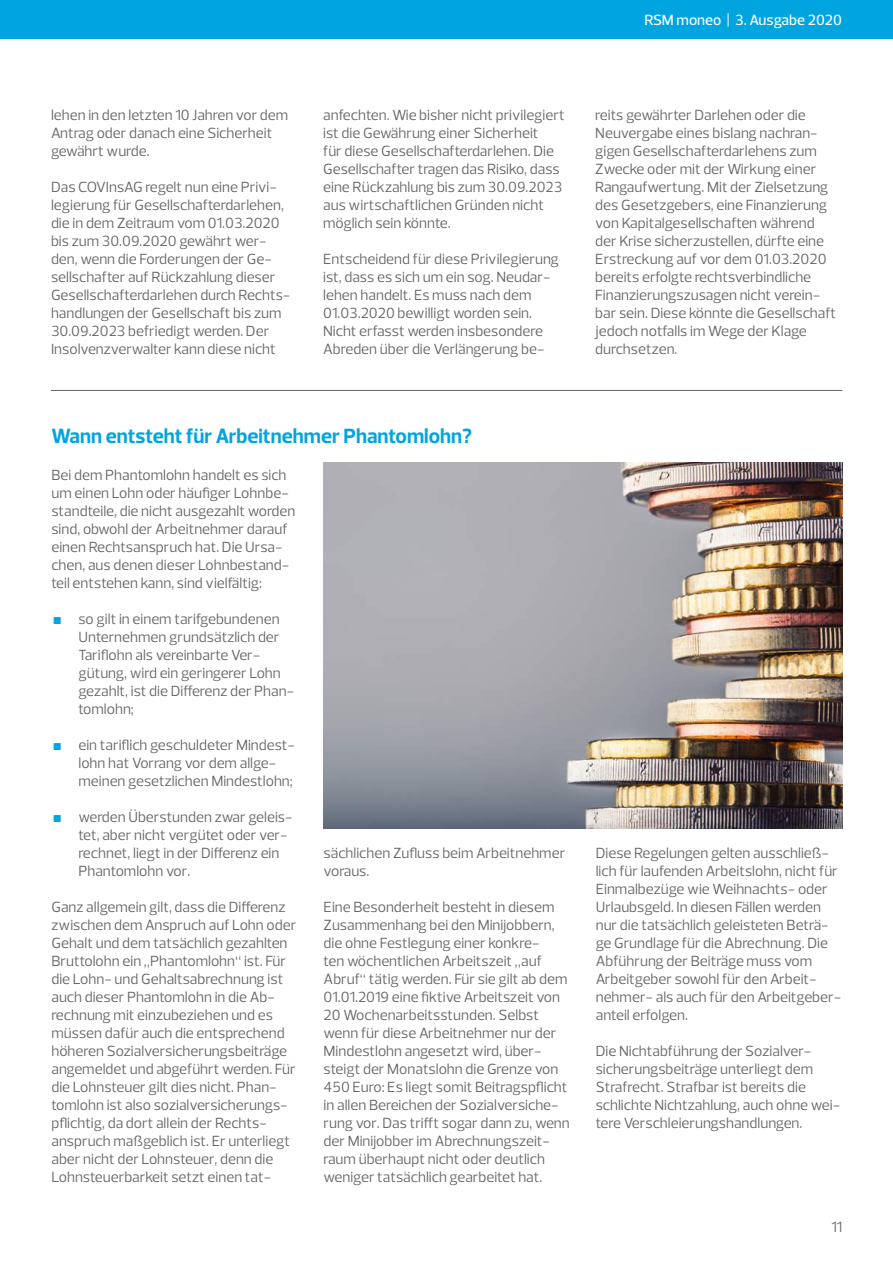
<style>
.page{position:relative;width:893px;height:1263px;background:#fff}
.page>*{position:absolute;margin:0;border:0;box-sizing:border-box;transform-origin:0 0}
.t1{font:700 21px "Prelo";color:#00a5df}
.t2{font:15px/18px "Prelo";color:#666665}
.t3{font:500 15px "Prelo";color:#fff}
.s1{font-family:"Arial";color:#00a5df}
</style>
<div class="page">
<div style="left:0;top:0;width:893px;height:38px;background:#00a5df"></div>
<hr style="left:51px;top:390px;width:791px;height:1px;background:#666665">
<img style="left:324px;top:462px;width:518px;height:367px">
<p class="t3" style="left:644px;top:11px;width:199px">RSM moneo | 3. Ausgabe 2020</p>
<p class="t2" style="left:51px;top:106px;width:239px">lehen in den letzten 10 Jahren vor dem<br>Antrag oder danach eine Sicherheit gewährt wurde.</p>
<p class="t2" style="left:51px;top:178px;width:241px">Das COVInsAG regelt nun eine Privi&shy;legierung für Gesellschafterdarlehen, die in dem Zeitraum vom 01.03.2020 bis zum 30.09.2020 gewährt wer&shy;den, wenn die Forderungen der Ge&shy;sellschafter auf Rückzahlung dieser Gesellschafterdarlehen durch Rechts&shy;handlungen der Gesellschaft bis zum 30.09.2023 befriedigt werden. Der Insolvenzverwalter kann diese nicht</p>
<p class="t2" style="left:323px;top:106px;width:243px">anfechten. Wie bisher nicht privilegiert ist die Gewährung einer Sicherheit<br>für diese Gesellschafterdarlehen. Die Gesellschafter tragen das Risiko, dass eine Rückzahlung bis zum 30.09.2023 aus wirtschaftlichen Gründen nicht möglich sein könnte.</p>
<p class="t2" style="left:323px;top:250px;width:237px">Entscheidend für diese Privilegierung ist, dass es sich um ein sog. Neudar&shy;lehen handelt. Es muss nach dem 01.03.2020 bewilligt worden sein.<br>Nicht erfasst werden insbesondere Abreden über die Verlängerung be-</p>
<p class="t2" style="left:595px;top:106px;width:242px">reits gewährter Darlehen oder die Neuvergabe eines bislang nachran&shy;gigen Gesellschafterdarlehens zum Zwecke oder mit der Wirkung einer Rangaufwertung. Mit der Zielsetzung des Gesetzgebers, eine Finanzierung von Kapitalgesellschaften während der Krise sicherzustellen, dürfte eine Erstreckung auf vor dem 01.03.2020 bereits erfolgte rechtsverbindliche Finanzierungszusagen nicht verein&shy;bar sein. Diese könnte die Gesellschaft jedoch notfalls im Wege der Klage durchsetzen.</p>
<h1 class="t1" style="left:51px;top:423px;width:422px">Wann entsteht für Arbeitnehmer Phantomlohn?</h1>
<p class="t2" style="left:51px;top:466px;width:245px">Bei dem Phantomlohn handelt es sich um einen Lohn oder häufiger Lohnbe&shy;standteile, die nicht ausgezahlt worden sind, obwohl der Arbeitnehmer darauf einen Rechtsanspruch hat. Die Ursa&shy;chen, aus denen dieser Lohnbestand&shy;teil entstehen kann, sind vielfältig:</p>
<p class="t2" style="left:78px;top:610px;width:217px;text-indent:-26px"><span class="s1">■</span> so gilt in einem tarifgebundenen<br>Unternehmen grundsätzlich der<br>Tariflohn als vereinbarte Ver&shy;gütung, wird ein geringerer Lohn gezahlt, ist die Differenz der Phan&shy;tomlohn;</p>
<p class="t2" style="left:78px;top:736px;width:218px;text-indent:-26px"><span class="s1">■</span> ein tariflich geschuldeter Mindest&shy;lohn hat Vorrang vor dem allge&shy;meinen gesetzlichen Mindestlohn;</p>
<p class="t2" style="left:78px;top:808px;width:216px;text-indent:-26px"><span class="s1">■</span> werden Überstunden zwar geleis&shy;tet, aber nicht vergütet oder ver&shy;rechnet, liegt in der Differenz ein<br>Phantomlohn vor.</p>
<p class="t2" style="left:51px;top:898px;width:246px">Ganz allgemein gilt, dass die Differenz zwischen dem Anspruch auf Lohn oder Gehalt und dem tatsächlich gezahlten Bruttolohn ein „Phantomlohn“ ist. Für die Lohn- und Gehaltsabrechnung ist auch dieser Phantomlohn in die Ab&shy;rechnung mit einzubeziehen und es müssen dafür auch die entsprechend höheren Sozialversicherungsbeiträge angemeldet und abgeführt werden. Für die Lohnsteuer gilt dies nicht. Phan&shy;tomlohn ist also sozialversicherungs&shy;pflichtig, da dort allein der Rechts&shy;anspruch maßgeblich ist. Er unterliegt aber nicht der Lohnsteuer, denn die Lohnsteuerbarkeit setzt einen tat-</p>
<p class="t2" style="left:324px;top:844px;width:243px">sächlichen Zufluss beim Arbeitnehmer voraus.</p>
<p class="t2" style="left:324px;top:898px;width:248px">Eine Besonderheit besteht in diesem Zusammenhang bei den Minijobbern, die ohne Festlegung einer konkre-<br>ten wöchentlichen Arbeitszeit „auf Abruf“ tätig werden. Für sie gilt ab dem 01.01.2019 eine fiktive Arbeitszeit von 20 Wochenarbeitsstunden. Selbst wenn für diese Arbeitnehmer nur der Mindestlohn angesetzt wird, über&shy;steigt der Monatslohn die Grenze von 450 Euro: Es liegt somit Beitragspflicht in allen Bereichen der Sozialversiche&shy;rung vor. Das trifft sogar dann zu, wenn der Minijobber im Abrechnungszeit&shy;raum überhaupt nicht oder deutlich weniger tatsächlich gearbeitet hat.</p>
<p class="t2" style="left:596px;top:844px;width:247px">Diese Regelungen gelten ausschließ&shy;lich für laufenden Arbeitslohn, nicht für Einmalbezüge wie Weihnachts- oder Urlaubsgeld. In diesen Fällen werden nur die tatsächlich geleisteten Beträ&shy;ge Grundlage für die Abrechnung. Die Abführung der Beiträge muss vom Arbeitgeber sowohl für den Arbeit&shy;nehmer- als auch für den Arbeitgeber&shy;anteil erfolgen.</p>
<p class="t2" style="left:596px;top:1042px;width:246px">Die Nichtabführung der Sozialver&shy;sicherungsbeiträge unterliegt dem Strafrecht. Strafbar ist bereits die schlichte Nichtzahlung, auch ohne wei&shy;tere Verschleierungshandlungen.</p>
<p class="t2" style="left:831px;top:1218px;width:12px">11</p>
</div>
